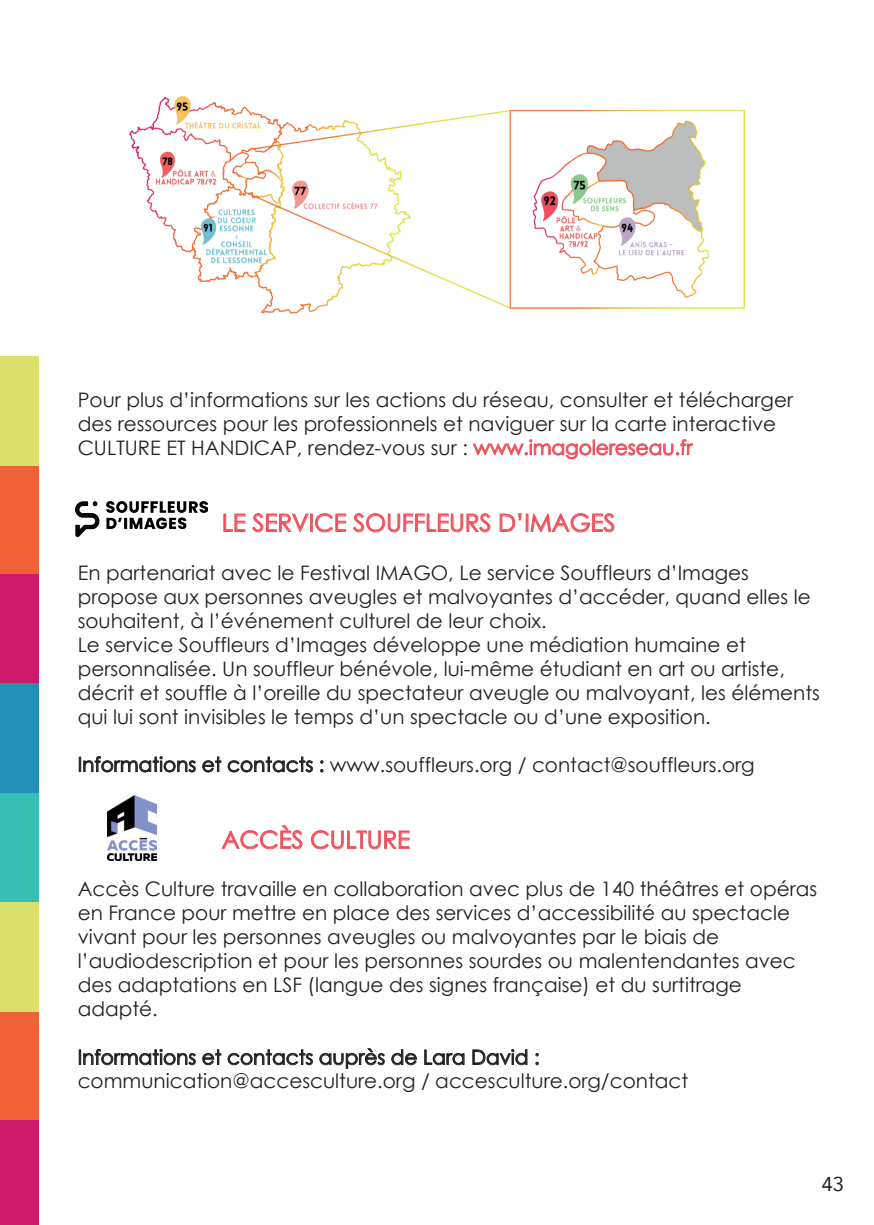
<style>
.page{position:relative;width:874px;height:1225px;background:#fff}
.page>*{position:absolute;margin:0;border:0;box-sizing:border-box;transform-origin:0 0}
.t1{font:24px "Century Gothic";color:#ef505b}
.t2{font:20px/24px "Century Gothic";color:#231f20}
.t3{font:20px "Avenir";color:#231f20}
.s1{color:#ef505b}
</style>
<div class="page">
<div style="left:0;top:573px;width:38px;height:109px;background:#cb1868"></div>
<div style="left:0;top:464px;width:38px;height:109px;background:#f16138"></div>
<div style="left:0;top:356px;width:38px;height:109px;background:#dae068"></div>
<svg style="left:472px;top:439px;width:221px;height:20px"></svg>
<svg style="left:223px;top:513px;width:123px;height:20px"></svg>
<svg style="left:353px;top:513px;width:137px;height:20px"></svg>
<svg style="left:499px;top:513px;width:22px;height:19px"></svg>
<div style="left:525px;top:514px;width:3px;height:18px;border:1px solid #ef505b"></div>
<svg style="left:530px;top:513px;width:84px;height:20px"></svg>
<svg style="left:79px;top:756px;width:117px;height:16px"></svg>
<svg style="left:202px;top:756px;width:19px;height:16px"></svg>
<svg style="left:227px;top:756px;width:86px;height:16px"></svg>
<svg style="left:320px;top:760px;width:3px;height:12px"></svg>
<svg style="left:221px;top:825px;width:82px;height:25px"></svg>
<svg style="left:311px;top:830px;width:99px;height:20px"></svg>
<svg style="left:79px;top:1049px;width:117px;height:16px"></svg>
<svg style="left:202px;top:1049px;width:19px;height:16px"></svg>
<svg style="left:227px;top:1049px;width:86px;height:16px"></svg>
<svg style="left:319px;top:1048px;width:66px;height:20px"></svg>
<svg style="left:391px;top:1049px;width:25px;height:16px"></svg>
<svg style="left:424px;top:1049px;width:40px;height:16px"></svg>
<svg style="left:472px;top:1049px;width:55px;height:16px"></svg>
<svg style="left:535px;top:1053px;width:3px;height:12px"></svg>
<img style="left:76px;top:502px;width:131px;height:34px">
<img style="left:108px;top:795px;width:48px;height:65px">
<img style="left:129px;top:96px;width:615px;height:218px">
<div style="left:0;top:1119px;width:38px;height:106px;background:#cb1868"></div>
<div style="left:0;top:1010px;width:38px;height:110px;background:#f16138"></div>
<div style="left:0;top:902px;width:38px;height:109px;background:#dae068"></div>
<div style="left:0;top:792px;width:38px;height:110px;background:#39beb3"></div>
<div style="left:0;top:682px;width:38px;height:110px;background:#218fb6"></div>
<p class="t2" style="left:78px;top:387px;width:716px">Pour plus d’informations sur les actions du réseau, consulter et télécharger des ressources pour les professionnels et naviguer sur la carte interactive<br>CULTURE ET HANDICAP, rendez-vous sur : <span class="s1">www.imagolereseau.fr</span></p>
<p class="t1" style="left:222px;top:506px;width:395px">LE SERVICE SOUFFLEURS D’IMAGES</p>
<p class="t2" style="left:78px;top:560px;width:743px">En partenariat avec le Festival IMAGO, Le service Souffleurs d’Images propose aux personnes aveugles et malvoyantes d’accéder, quand elles le souhaitent, à l’événement culturel de leur choix.<br>Le service Souffleurs d’Images développe une médiation humaine et personnalisée. Un souffleur bénévole, lui-même étudiant en art ou artiste, décrit et souffle à l’oreille du spectateur aveugle ou malvoyant, les éléments qui lui sont invisibles le temps d’un spectacle ou d’une exposition.</p>
<p class="t2" style="left:78px;top:752px;width:678px">Informations et contacts : www.souffleurs.org / contact@souffleurs.org</p>
<p class="t1" style="left:222px;top:823px;width:189px">ACCÈS CULTURE</p>
<p class="t2" style="left:78px;top:877px;width:740px">Accès Culture travaille en collaboration avec plus de 140 théâtres et opéras en France pour mettre en place des services d’accessibilité au spectacle vivant pour les personnes aveugles ou malvoyantes par le biais de l’audiodescription et pour les personnes sourdes ou malentendantes avec des adaptations en LSF (langue des signes française) et du surtitrage adapté.</p>
<p class="t2" style="left:78px;top:1045px;width:611px">Informations et contacts auprès de Lara David : communication@accesculture.org / accesculture.org/contact</p>
<p class="t3" style="left:821px;top:1168px;width:24px">43</p>
</div>
